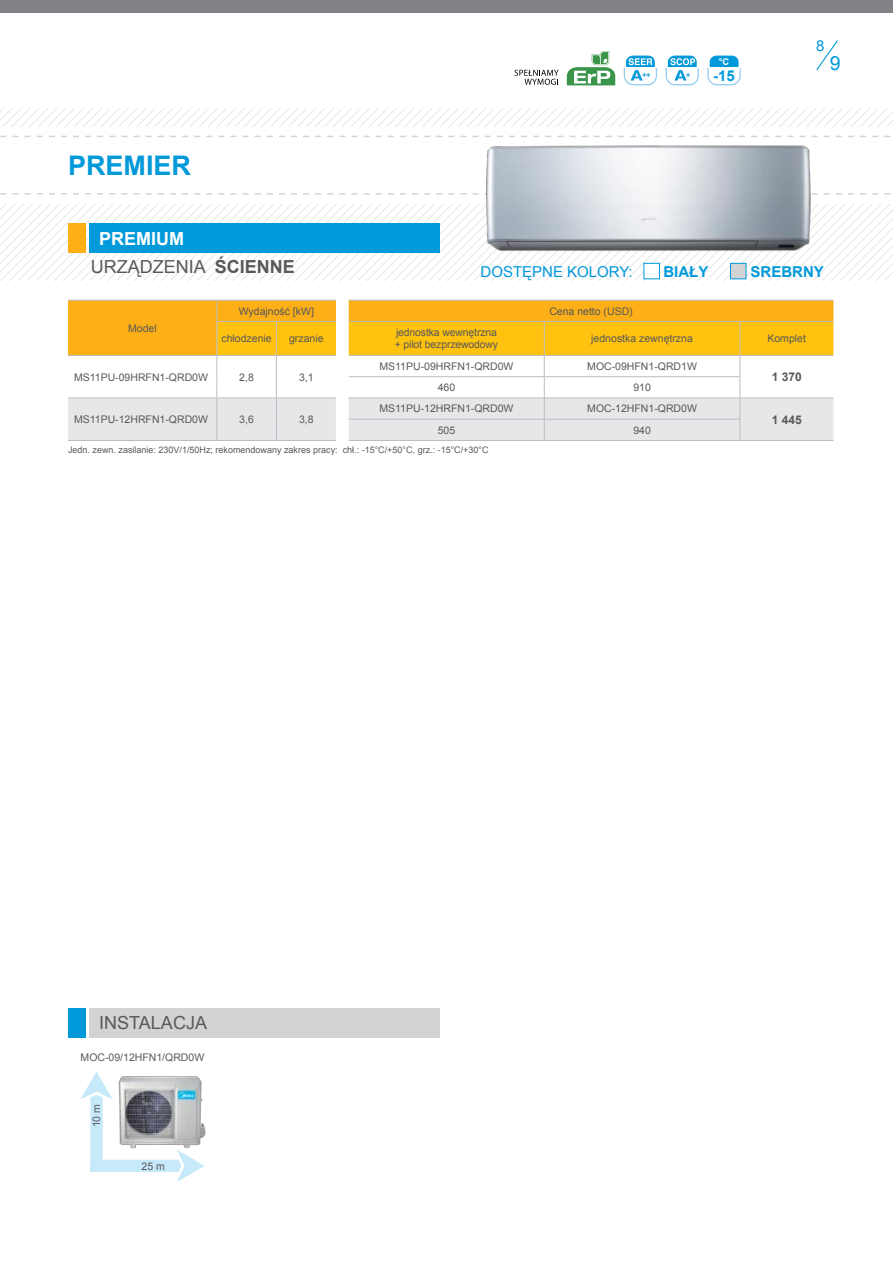
<style>
.page{position:relative;width:893px;height:1263px;background:#fff}
.page>*{position:absolute;margin:0;border:0;box-sizing:border-box;transform-origin:0 0}
.t1{font:700 27px "Arial";color:#0099da}
.t2{font:19.5px "Arial";color:#0099da}
.t3{font:18px/28.7px "Arial";color:#58595b}
.t4{font:15px "Arial";color:#0099da}
.t5{font:700 15px "Arial";color:#0099da}
.t6{font:700 12px "Arial";color:#58595b}
.t7{font:10.5px/12px "Arial";color:#58595b}
.t8{font:700 9.3px "Arial";color:#fff}
.t9{font:9px "Arial";color:#58595b}
.s1{font-weight:700;color:#fff}
.s2{font-weight:700}
</style>
<div class="page">
<svg style="left:816px;top:40px;width:22px;height:31px"></svg>
<div style="left:0;top:0;width:893px;height:13px;background:#808285"></div>
<svg style="left:0;top:108px;width:893px;height:173px"></svg>
<img style="left:477px;top:123px;width:340px;height:156px">
<svg style="left:68px;top:300px;width:765px;height:140px"></svg>
<hr style="left:68px;top:440px;width:149px;height:1px;background:#bcbdc0">
<hr style="left:217px;top:440px;width:59px;height:1px;background:#bcbdc0">
<hr style="left:276px;top:440px;width:60px;height:1px;background:#bcbdc0">
<hr style="left:349px;top:440px;width:195px;height:1px;background:#bcbdc0">
<hr style="left:544px;top:440px;width:196px;height:1px;background:#bcbdc0">
<hr style="left:740px;top:440px;width:93px;height:1px;background:#bcbdc0">
<div style="left:89px;top:223px;width:351px;height:30px;background:#0099da"></div>
<div style="left:68px;top:223px;width:17px;height:30px;background:#fcaf17"></div>
<svg style="left:707px;top:56px;width:34px;height:29px"></svg>
<svg style="left:624px;top:56px;width:33px;height:29px"></svg>
<svg style="left:567px;top:51px;width:48px;height:34px"></svg>
<svg style="left:514px;top:70px;width:45px;height:15px"></svg>
<svg style="left:666px;top:56px;width:33px;height:29px"></svg>
<svg style="left:80px;top:1071px;width:125px;height:111px"></svg>
<div style="left:89px;top:1008px;width:351px;height:29px;background:#d1d3d4"></div>
<div style="left:68px;top:1008px;width:17px;height:29px;background:#0099da"></div>
<div style="left:644px;top:263px;width:16px;height:16px;background:#fff;border:1px solid #0099da"></div>
<div style="left:730px;top:263px;width:16px;height:16px;background:#d1d3d4;border:1px solid #0099da"></div>
<h1 class="t1" style="left:68px;top:148px;width:94px">PREMIER</h1>
<h3 class="t3" style="left:91px;top:224px;width:206px;text-indent:9px"><span class="s1">PREMIUM<br></span>Urządzenia <span class="s2">ŚCIENN E</span></h3>
<p class="t8" style="left:719px;top:56px;width:11px">°C</p>
<h3 class="t5" style="left:713px;top:66px;width:23px">-15</h3>
<h3 class="t4" style="left:816px;top:36px;width:10px">8</h3>
<h2 class="t2" style="left:830px;top:51px;width:12px">9</h2>
<h3 class="t4" style="left:480px;top:261px;width:154px">Dostępne kolory:</h3>
<h3 class="t5" style="left:663px;top:261px;width:27px">BIAŁY</h3>
<h3 class="t5" style="left:750px;top:261px;width:64px">SREBRNY</h3>
<p class="t7" style="left:128px;top:322px;width:30px">Model</p>
<p class="t7" style="left:239px;top:305px;width:77px">Wydajność [kW]</p>
<p class="t7" style="left:549px;top:305px;width:85px">Cena netto (USD)</p>
<p class="t7" style="left:222px;top:333px;width:52px">chłodzenie</p>
<p class="t7" style="left:289px;top:333px;width:36px">grzanie</p>
<p class="t7" style="left:395px;top:327px;width:105px">jednostka wewnętrzna + pilot bezprzewodowy</p>
<p class="t7" style="left:591px;top:333px;width:103px">jednostka zewnętrzna</p>
<p class="t7" style="left:767px;top:333px;width:40px">Komplet</p>
<p class="t7" style="left:74px;top:371px;width:135px">MS11PU-09HRFN 1-QRD0W</p>
<p class="t7" style="left:239px;top:371px;width:16px">2,8</p>
<p class="t7" style="left:299px;top:371px;width:16px">3,1</p>
<p class="t7" style="left:379px;top:360px;width:135px">MS11PU-09HRFN 1-QRD0W</p>
<p class="t7" style="left:587px;top:360px;width:111px">MOC-09H FN 1-QRD 1W</p>
<p class="t7" style="left:438px;top:382px;width:19px">460</p>
<p class="t7" style="left:633px;top:382px;width:19px">910</p>
<p class="t7" style="left:379px;top:403px;width:135px">MS11PU-12HRFN 1-QRD0W</p>
<p class="t7" style="left:587px;top:403px;width:111px">MOC-12H FN 1-QRD0W</p>
<p class="t7" style="left:74px;top:413px;width:135px">MS11PU-12HRFN 1-QRD0W</p>
<p class="t7" style="left:239px;top:413px;width:16px">3,6</p>
<p class="t7" style="left:299px;top:413px;width:16px">3,8</p>
<p class="t7" style="left:438px;top:424px;width:19px">505</p>
<p class="t7" style="left:633px;top:424px;width:19px">940</p>
<p class="t9" style="left:68px;top:444px;width:421px">Jedn. zewn. zasilanie: 230V/1/50Hz; rekomendowany zakres pracy: chł.: -15°C/+50°C, grz.: -15°C/+30°C</p>
<p class="t6" style="left:772px;top:369px;width:32px">1 370</p>
<p class="t6" style="left:772px;top:411px;width:32px">1 445</p>
<h3 class="t3" style="left:99px;top:1009px;width:109px">instalacja</h3>
<p class="t7" style="left:81px;top:1051px;width:125px">MOC-09/12H FN 1/QRD0W</p>
<p class="t7" style="left:91px;top:1127px;width:25px;rotate:-90deg">10 m</p>
<p class="t7" style="left:142px;top:1160px;width:25px">25 m</p>
</div>
